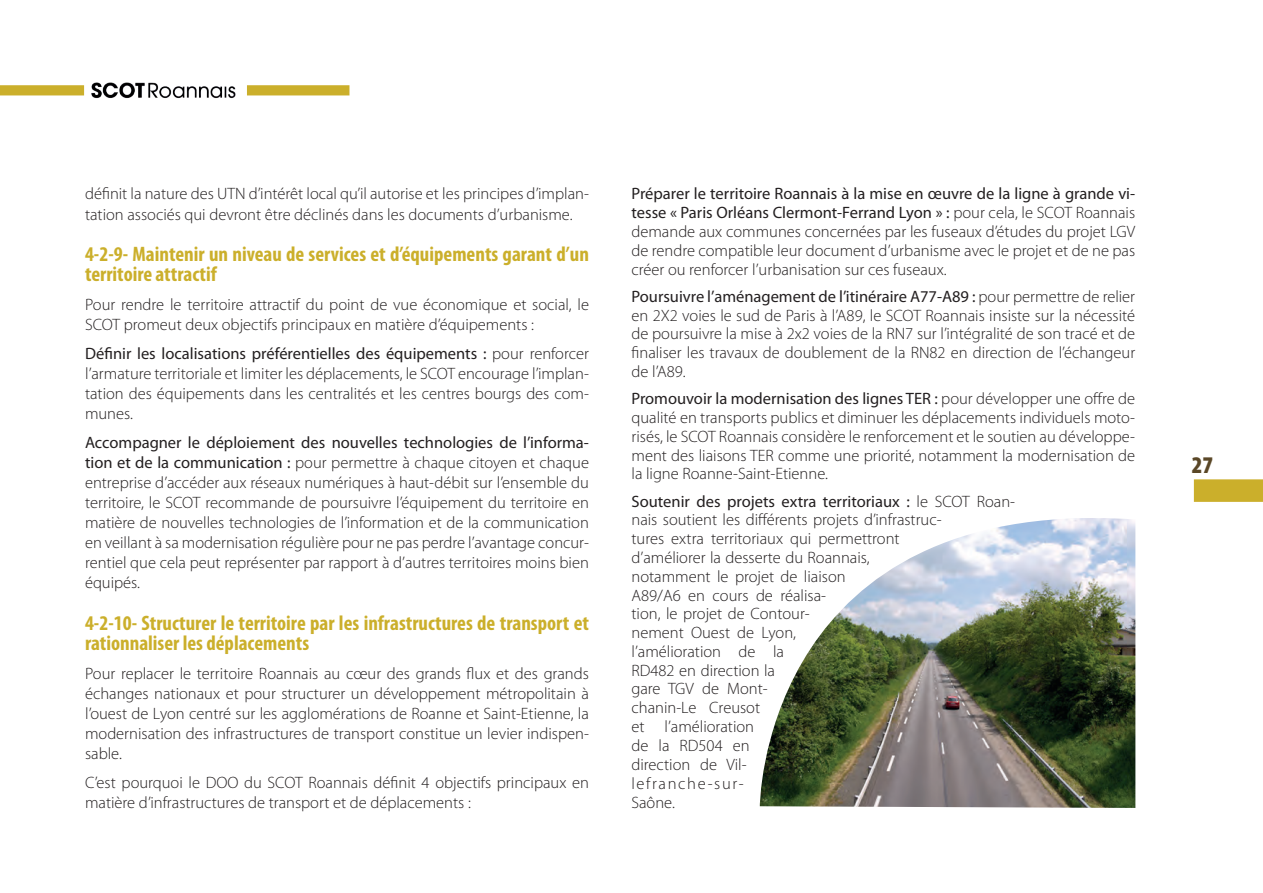
<style>
.page{position:relative;width:1263px;height:893px;background:#fff}
.page>*{position:absolute;margin:0;border:0;box-sizing:border-box;transform-origin:0 0}
.t1{font:900 condensed 24px "Myriad Pro";color:#5a4727}
.t2{font:700 condensed 21px/20.1px "Myriad Pro";color:#cbaf2b}
.t3{font:300 16.5px/18.8px "Myriad Pro";color:#231f20;text-align:justify}
.s1{font-weight:400}
</style>
<div class="page">
<div style="left:0;top:85px;width:84px;height:10px;background:#cbaf2b"></div>
<div style="left:247px;top:85px;width:102px;height:10px;background:#cbaf2b"></div>
<img style="left:91px;top:82px;width:145px;height:17px">
<div style="left:1194px;top:479px;width:69px;height:23px;background:#cbaf2b"></div>
<img style="left:760px;top:518px;width:375px;height:290px">
<p class="t3" style="left:85px;top:184px;width:505px;line-height:20.1px">définit la nature des UTN d’intérêt local qu’il autorise et les principes d’implan&shy;tation associés qui devront être déclinés dans les documents d’urbanisme.</p>
<p class="t2" style="left:85px;top:244px;width:505px">4-2-9- Maintenir un niveau de services et d’équipements garant d’un territoire attractif</p>
<p class="t3" style="left:85px;top:294px;width:505px;line-height:20.1px">Pour rendre le territoire attractif du point de vue économique et social, le<br>SCOT promeut deux objectifs principaux en matière d’équipements :</p>
<p class="t3" style="left:85px;top:343px;width:505px;line-height:20.1px"><span class="s1">Définir les localisations préférentielles des équipements :</span> pour renforcer l’armature territoriale et limiter les déplacements, le SCOT encourage l’implan&shy;tation des équipements dans les centralités et les centres bourgs des com&shy;munes.</p>
<p class="t3" style="left:85px;top:432px;width:505px;line-height:20.1px"><span class="s1">Accompagner le déploiement des nouvelles technologies de l’informa&shy;tion et de la communication :</span> pour permettre à chaque citoyen et chaque entreprise d’accéder aux réseaux numériques à haut-débit sur l’ensemble du territoire, le SCOT recommande de poursuivre l’équipement du territoire en matière de nouvelles technologies de l’information et de la communication en veillant à sa modernisation régulière pour ne pas perdre l’avantage concur&shy;rentiel que cela peut représenter par rapport à d’autres territoires moins bien équipés.</p>
<p class="t2" style="left:85px;top:613px;width:505px">4-2-10- Structurer le territoire par les infrastructures de transport et rationnaliser les déplacements</p>
<p class="t3" style="left:85px;top:663px;width:505px;line-height:20.1px">Pour replacer le territoire Roannais au cœur des grands flux et des grands échanges nationaux et pour structurer un développement métropolitain à l’ouest de Lyon centré sur les agglomérations de Roanne et Saint-Etienne, la modernisation des infrastructures de transport constitue un levier indispen&shy;sable.</p>
<p class="t3" style="left:85px;top:772px;width:505px;line-height:20.1px">C’est pourquoi le DOO du SCOT Roannais définit 4 objectifs principaux en matière d’infrastructures de transport et de déplacements :</p>
<p class="t3" style="left:631px;top:185px;width:505px"><span class="s1">Préparer le territoire Roannais à la mise en œuvre de la ligne à grande vi&shy;tesse « Paris Orléans Clermont-Ferrand Lyon » :</span> pour cela, le SCOT Roannais demande aux communes concernées par les fuseaux d’études du projet LGV de rendre compatible leur document d’urbanisme avec le projet et de ne pas créer ou renforcer l’urbanisation sur ces fuseaux.</p>
<p class="t3" style="left:631px;top:287px;width:505px"><span class="s1">Poursuivre l’aménagement de l’itinéraire A77-A89 :</span> pour permettre de relier en 2X2 voies le sud de Paris à l’A89, le SCOT Roannais insiste sur la nécessité de poursuivre la mise à 2x2 voies de la RN7 sur l’intégralité de son tracé et de finaliser les travaux de doublement de la RN82 en direction de l’échangeur de l’A89.</p>
<p class="t3" style="left:631px;top:390px;width:505px"><span class="s1">Promouvoir la modernisation des lignes TER :</span> pour développer une offre de qualité en transports publics et diminuer les déplacements individuels moto&shy;risés, le SCOT Roannais considère le renforcement et le soutien au développe&shy;ment des liaisons TER comme une priorité, notamment la modernisation de la ligne Roanne-Saint-Etienne.</p>
<p class="t3" style="left:631px;top:492px;width:385px;text-align:left"><span class="s1">Soutenir des projets extra territoriaux :</span> le SCOT Roan&shy;nais soutient les différents projets d’infrastruc-<br>tures extra territoriaux qui permettront<br>d’améliorer la desserte du Roannais,<br>notamment le projet de liaison<br>A89/A6 en cours de réalisa-<br>tion, le projet de Contour-<br>nement Ouest de Lyon,<br>l’amélioration de la<br>RD482 en direction la<br>gare TGV de Mont-<br>chanin-Le Creusot<br>et l’amélioration<br>de la RD504 en<br>direction de Vil-<br>lefranche-sur-<br>Saône.</p>
<h1 class="t1" style="left:1192px;top:452px;width:23px">27</h1>
</div>
